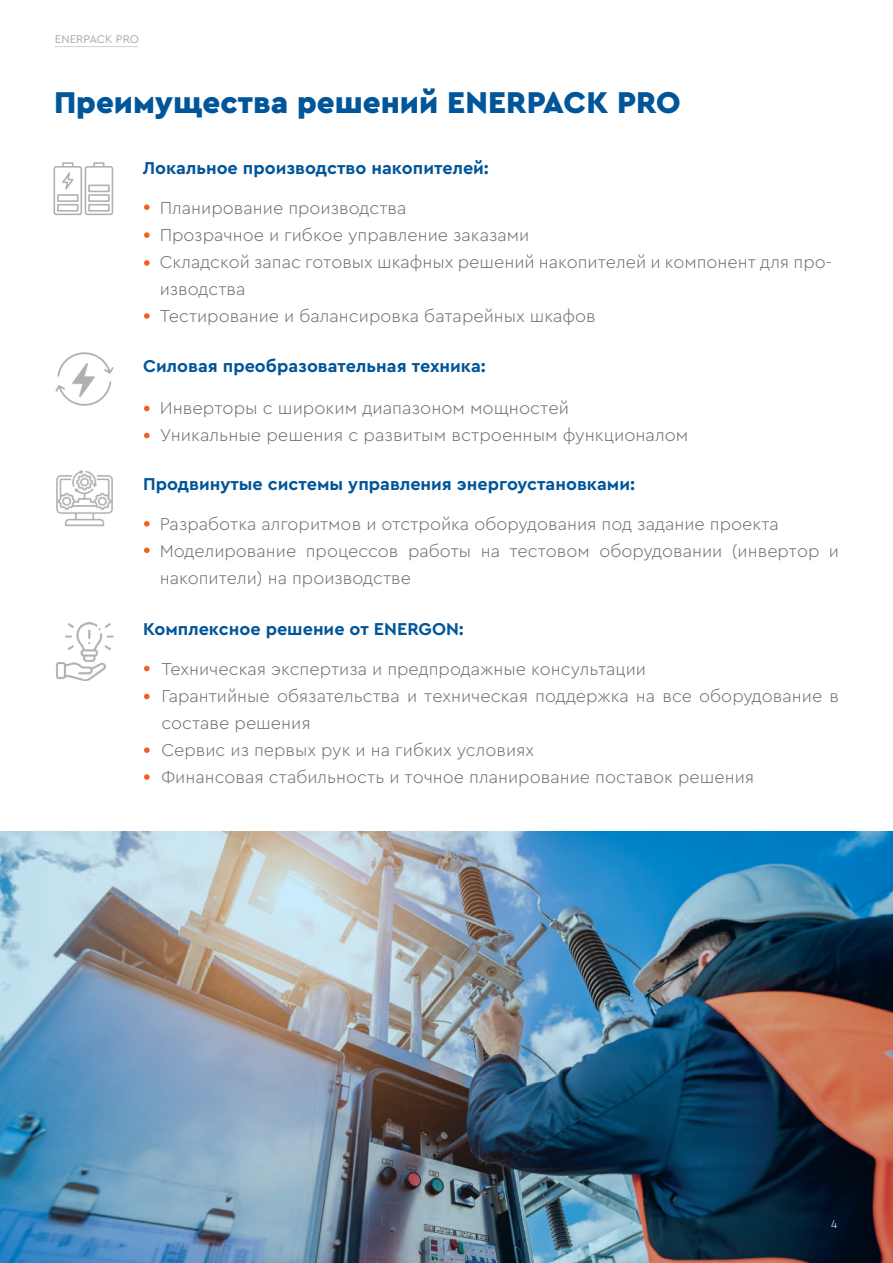
<style>
.page{position:relative;width:893px;height:1263px;background:#fff}
.page>*{position:absolute;margin:0;border:0;box-sizing:border-box;transform-origin:0 0}
.t1{font:900 31.5px "Cera Pro";color:#015599}
.t2{font:300 18px/27px "Cera Pro";color:#6c6d70}
.t3{font:700 18px "Cera Pro";color:#015599}
.t4{font:11.7px "Cera Pro";color:#a8a9ad}
.t5{font:300 11.7px "Cera Pro";color:#fff}
</style>
<div class="page">
<img style="left:0;top:831px;width:893px;height:432px">
<hr style="left:55px;top:46px;width:83px;height:1px;background:#d1d2d4">
<svg style="left:144px;top:204px;width:6px;height:6px"></svg>
<svg style="left:144px;top:232px;width:6px;height:6px"></svg>
<svg style="left:144px;top:260px;width:6px;height:6px"></svg>
<svg style="left:144px;top:313px;width:6px;height:6px"></svg>
<svg style="left:144px;top:406px;width:6px;height:5px"></svg>
<svg style="left:144px;top:433px;width:6px;height:5px"></svg>
<svg style="left:144px;top:521px;width:6px;height:6px"></svg>
<svg style="left:144px;top:547px;width:6px;height:6px"></svg>
<svg style="left:144px;top:666px;width:6px;height:5px"></svg>
<svg style="left:144px;top:694px;width:6px;height:5px"></svg>
<svg style="left:144px;top:747px;width:6px;height:6px"></svg>
<svg style="left:144px;top:774px;width:6px;height:6px"></svg>
<img style="left:56px;top:622px;width:57px;height:58px">
<img style="left:56px;top:470px;width:57px;height:57px">
<svg style="left:56px;top:352px;width:58px;height:54px"></svg>
<img style="left:64px;top:364px;width:38px;height:33px">
<svg style="left:54px;top:162px;width:59px;height:53px"></svg>
<p class="t4" style="left:55px;top:31px;width:86px">ENERPACK PRO</p>
<h1 class="t1" style="left:54px;top:82px;width:628px">Преимущества решений ENERPACK PRO</h1>
<p class="t3" style="left:143px;top:156px;width:347px">Локальное производство накопителей:</p>
<p class="t2" style="left:160px;top:194px;width:674px">Планирование производства<br>Прозрачное и гибкое управление заказами<br>Складской запас готовых шкафных решений накопителей и компонент для про&shy;изводства<br>Тестирование и балансировка батарейных шкафов</p>
<p class="t3" style="left:143px;top:354px;width:344px">Силовая преобразовательная техника:</p>
<p class="t2" style="left:160px;top:394px;width:530px">Инверторы с широким диапазоном мощностей<br>Уникальные решения с развитым встроенным функционалом</p>
<p class="t3" style="left:143px;top:472px;width:493px">Продвинутые системы управления энергоустановками:</p>
<p class="t2" style="left:160px;top:510px;width:681px">Разработка алгоритмов и отстройка оборудования под задание проекта<br>Моделирование процессов работы на тестовом оборудовании (инвертор и накопители) на производстве</p>
<p class="t3" style="left:143px;top:616px;width:322px">Комплексное решение от ENERGON:</p>
<p class="t2" style="left:161px;top:655px;width:679px">Техническая экспертиза и предпродажные консультации<br>Гарантийные обязательства и техническая поддержка на все оборудование в составе решения<br>Сервис из первых рук и на гибких условиях<br>Финансовая стабильность и точное планирование поставок решения</p>
<p class="t5" style="left:831px;top:1216px;width:8px">4</p>
</div>
